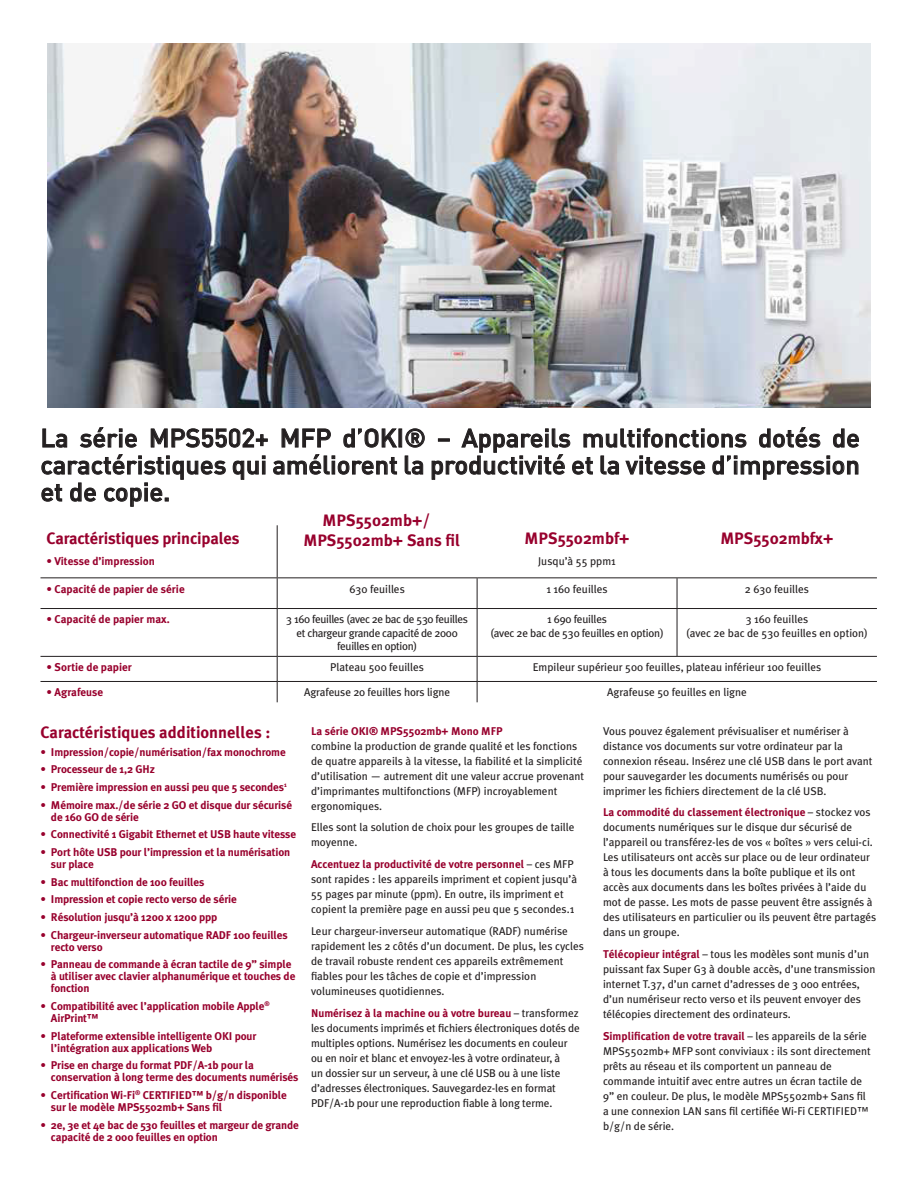
<style>
.page{position:relative;width:918px;height:1188px;background:#fff}
.page>*{position:absolute;margin:0;border:0;box-sizing:border-box;transform-origin:0 0}
.t1{font:500 25.5px/27px "DIN Pro";color:#231f20;text-align:justify}
.t2{font:700 16.5px/19.8px "Meta Plus";color:#98012d}
.t3{font:11.25px/15px "Meta Plus";color:#231f20}
.t4{font:700 11.25px/12px "Meta Plus";letter-spacing:-.01em;color:#98012d}
.t5{font:11.25px/13.5px "Meta Plus";letter-spacing:-.03em;color:#231f20;text-align:center}
.t6{font:11.25px/13.5px "Meta Plus";letter-spacing:-.02em;color:#231f20;text-align:center}
.s1{font-weight:700;color:#98012d}
</style>
<div class="page">
<img style="left:47px;top:43px;width:824px;height:364px">
<svg style="left:42px;top:428px;width:25px;height:20px"></svg>
<svg style="left:80px;top:427px;width:57px;height:21px"></svg>
<svg style="left:151px;top:428px;width:117px;height:20px"></svg>
<svg style="left:281px;top:428px;width:50px;height:20px"></svg>
<svg style="left:343px;top:428px;width:54px;height:20px"></svg>
<div style="left:399px;top:429px;width:3px;height:18px;border:1px solid #231f20"></div>
<svg style="left:405px;top:428px;width:20px;height:20px"></svg>
<svg style="left:233px;top:456px;width:32px;height:24px"></svg>
<svg style="left:273px;top:454px;width:124px;height:21px"></svg>
<svg style="left:405px;top:455px;width:18px;height:20px"></svg>
<svg style="left:432px;top:427px;width:427px;height:53px"></svg>
<svg style="left:41px;top:454px;width:185px;height:53px"></svg>
<hr style="left:277px;top:525px;width:1px;height:52px;background:#231f20">
<hr style="left:40px;top:577px;width:237px;height:1px;background:#231f20">
<hr style="left:277px;top:577px;width:200px;height:1px;background:#231f20">
<hr style="left:277px;top:578px;width:1px;height:30px;background:#231f20">
<hr style="left:477px;top:577px;width:200px;height:1px;background:#231f20">
<hr style="left:477px;top:578px;width:1px;height:30px;background:#231f20">
<hr style="left:677px;top:577px;width:200px;height:1px;background:#231f20">
<hr style="left:677px;top:578px;width:1px;height:30px;background:#231f20">
<hr style="left:40px;top:608px;width:237px;height:1px;background:#231f20">
<hr style="left:277px;top:608px;width:200px;height:1px;background:#231f20">
<hr style="left:277px;top:609px;width:1px;height:47px;background:#231f20">
<hr style="left:477px;top:608px;width:200px;height:1px;background:#231f20">
<hr style="left:477px;top:609px;width:1px;height:47px;background:#231f20">
<hr style="left:677px;top:608px;width:200px;height:1px;background:#231f20">
<hr style="left:677px;top:609px;width:1px;height:47px;background:#231f20">
<hr style="left:40px;top:656px;width:237px;height:1px;background:#231f20">
<hr style="left:277px;top:656px;width:200px;height:1px;background:#231f20">
<hr style="left:477px;top:656px;width:200px;height:1px;background:#231f20">
<hr style="left:677px;top:656px;width:200px;height:1px;background:#231f20">
<hr style="left:40px;top:681px;width:237px;height:1px;background:#231f20">
<hr style="left:277px;top:681px;width:200px;height:1px;background:#231f20">
<svg style="left:277px;top:657px;width:1px;height:45px"></svg>
<hr style="left:477px;top:681px;width:200px;height:1px;background:#231f20">
<svg style="left:477px;top:657px;width:1px;height:45px"></svg>
<hr style="left:677px;top:681px;width:200px;height:1px;background:#231f20">
<p class="t1" style="left:40px;top:423px;width:821px">La série MPS5502+ MFP d’OKI® – Appareils multifonctions dotés de caractéristiques qui améliorent la productivité et la vitesse d’impression et de copie.</p>
<p class="t2" style="left:46px;top:528px;width:195px">Caractéristiques principales</p>
<p class="t4" style="left:46px;top:555px;width:110px">• Vitesse d’impression</p>
<p class="t2" style="left:303px;top:510px;width:158px;text-indent:19px">MPS5502mb+/<br>MPS5502mb+ Sans fil</p>
<p class="t2" style="left:525px;top:528px;width:107px">MPS5502mbf+</p>
<p class="t3" style="left:538px;top:554px;width:79px">Jusqu’à 55 ppm1</p>
<p class="t2" style="left:720px;top:528px;width:115px">MPS5502mbfx+</p>
<p class="t4" style="left:46px;top:583px;width:140px">• Capacité de papier de série</p>
<p class="t3" style="left:349px;top:581px;width:57px">630 feuilles</p>
<p class="t3" style="left:546px;top:581px;width:63px">1 160 feuilles</p>
<p class="t3" style="left:745px;top:581px;width:66px">2 630 feuilles</p>
<p class="t4" style="left:46px;top:613px;width:125px">• Capacité de papier max.</p>
<p class="t5" style="left:286px;top:613px;width:183px">3 160 feuilles (avec 2e bac de 530 feuilles et chargeur grande capacité de 2000 feuilles en option)</p>
<p class="t6" style="left:490px;top:613px;width:175px">1 690 feuilles<br>(avec 2e bac de 530 feuilles en option)</p>
<p class="t3" style="left:686px;top:613px;width:183px;line-height:13.5px;text-align:center">3 160 feuilles<br>(avec 2e bac de 530 feuilles en option)</p>
<p class="t4" style="left:46px;top:661px;width:87px">• Sortie de papier</p>
<p class="t3" style="left:330px;top:660px;width:95px">Plateau 500 feuilles</p>
<p class="t3" style="left:533px;top:660px;width:290px">Empileur supérieur 500 feuilles, plateau inférieur 100 feuilles</p>
<p class="t4" style="left:46px;top:686px;width:58px">• Agrafeuse</p>
<p class="t3" style="left:304px;top:685px;width:147px">Agrafeuse 20 feuilles hors ligne</p>
<p class="t3" style="left:607px;top:685px;width:141px">Agrafeuse 50 feuilles en ligne</p>
<p class="t3" style="left:311px;top:723px;width:275px"><span class="s1">La série OKI® MPS5502mb+ Mono MFP<br></span>combine la production de grande qualité et les fonctions de quatre appareils à la vitesse, la fiabilité et la simplicité d’utilisation — autrement dit une valeur accrue provenant d’imprimantes multifonctions (MFP) incroyablement ergonomiques.</p>
<p class="t3" style="left:311px;top:820px;width:265px">Elles sont la solution de choix pour les groupes de taille moyenne.</p>
<p class="t3" style="left:311px;top:857px;width:268px"><span class="s1">Accentuez la productivité de votre personnel</span> – ces MFP sont rapides : les appareils impriment et copient jusqu’à 55 pages par minute (ppm). En outre, ils impriment et copient la première page en aussi peu que 5 secondes.1</p>
<p class="t3" style="left:311px;top:923px;width:274px">Leur chargeur-inverseur automatique (RADF) numérise rapidement les 2 côtés d’un document. De plus, les cycles de travail robuste rendent ces appareils extrêmement fiables pour les tâches de copie et d’impression volumineuses quotidiennes.</p>
<p class="t3" style="left:311px;top:1005px;width:270px"><span class="s1">Numérisez à la machine ou à votre bureau</span> – transformez les documents imprimés et fichiers électroniques dotés de multiples options. Numérisez les documents en couleur ou en noir et blanc et envoyez-les à votre ordinateur, à<br>un dossier sur un serveur, à une clé USB ou à une liste d’adresses électroniques. Sauvegardez-les en format PDF/A-1b pour une reproduction fiable à long terme.</p>
<p class="t2" style="left:40px;top:722px;width:232px">Caractéristiques additionnelles :</p>
<p class="t4" style="left:40px;top:746px;width:247px">• Impression/copie/numérisation/fax monochrome</p>
<p class="t4" style="left:40px;top:763px;width:116px">• Processeur de 1,2 GHz</p>
<p class="t4" style="left:40px;top:781px;width:248px">• Première impression en aussi peu que 5 secondes<sup>1</sup></p>
<p class="t4" style="left:51px;top:799px;width:243px;text-indent:-10px">• Mémoire max./de série 2 GO et disque dur sécurisé de 160 GO de série</p>
<p class="t4" style="left:40px;top:828px;width:257px">• Connectivité 1 Gigabit Ethernet et USB haute vitesse</p>
<p class="t4" style="left:51px;top:846px;width:241px;text-indent:-10px">• Port hôte USB pour l’impression et la numérisation sur place</p>
<p class="t4" style="left:40px;top:876px;width:166px">• Bac multifonction de 100 feuilles</p>
<p class="t4" style="left:40px;top:893px;width:198px">• Impression et copie recto verso de série</p>
<p class="t4" style="left:40px;top:911px;width:178px">• Résolution jusqu’à 1200 x 1200 ppp</p>
<p class="t4" style="left:51px;top:929px;width:238px;text-indent:-10px">• Chargeur-inverseur automatique RADF 100 feuilles recto verso</p>
<p class="t4" style="left:51px;top:958px;width:246px;text-indent:-10px">• Panneau de commande à écran tactile de 9” simple à utiliser avec clavier alphanumérique et touches de fonction</p>
<p class="t4" style="left:51px;top:1000px;width:220px;text-indent:-10px">• Compatibilité avec l’application mobile Apple<sup>®<br></sup>AirPrint™</p>
<p class="t4" style="left:51px;top:1030px;width:207px;text-indent:-10px">• Plateforme extensible intelligente OKI pour l’intégration aux applications Web</p>
<p class="t4" style="left:51px;top:1059px;width:249px;text-indent:-10px">• Prise en charge du format PDF/A-1b pour la conservation à long terme des documents numérisés</p>
<p class="t4" style="left:51px;top:1089px;width:238px;text-indent:-10px">• Certification Wi-Fi<sup>®</sup> CERTIFIED™ b/g/n disponible sur le modèle MPS5502mb+ Sans fil</p>
<p class="t4" style="left:51px;top:1119px;width:249px;text-indent:-10px">• 2e, 3e et 4e bac de 530 feuilles et margeur de grande capacité de 2 000 feuilles en option</p>
<p class="t3" style="left:603px;top:723px;width:271px">Vous pouvez également prévisualiser et numériser à distance vos documents sur votre ordinateur par la connexion réseau. Insérez une clé USB dans le port avant pour sauvegarder les documents numérisés ou pour imprimer les fichiers directement de la clé USB.</p>
<p class="t3" style="left:603px;top:805px;width:275px"><span class="s1">La commodité du classement électronique</span> – stockez vos documents numériques sur le disque dur sécurisé de l’appareil ou transférez-les de vos « boîtes » vers celui-ci.<br>Les utilisateurs ont accès sur place ou de leur ordinateur à tous les documents dans la boîte publique et ils ont accès aux documents dans les boîtes privées à l’aide du mot de passe. Les mots de passe peuvent être assignés à des utilisateurs en particulier ou ils peuvent être partagés dans un groupe.</p>
<p class="t3" style="left:603px;top:947px;width:274px"><span class="s1">Télécopieur intégral</span> – tous les modèles sont munis d’un puissant fax Super G3 à double accès, d’une transmission internet T.37, d’un carnet d’adresses de 3 000 entrées, d’un numériseur recto verso et ils peuvent envoyer des télécopies directement des ordinateurs.</p>
<p class="t3" style="left:603px;top:1028px;width:269px"><span class="s1">Simplification de votre travail</span> – les appareils de la série MPS5502mb+ MFP sont conviviaux : ils sont directement prêts au réseau et ils comportent un panneau de commande intuitif avec entre autres un écran tactile de 9” en couleur. De plus, le modèle MPS5502mb+ Sans fil a une connexion LAN sans fil certifiée Wi-Fi CERTIFIED™ b/g/n de série.</p>
</div>
